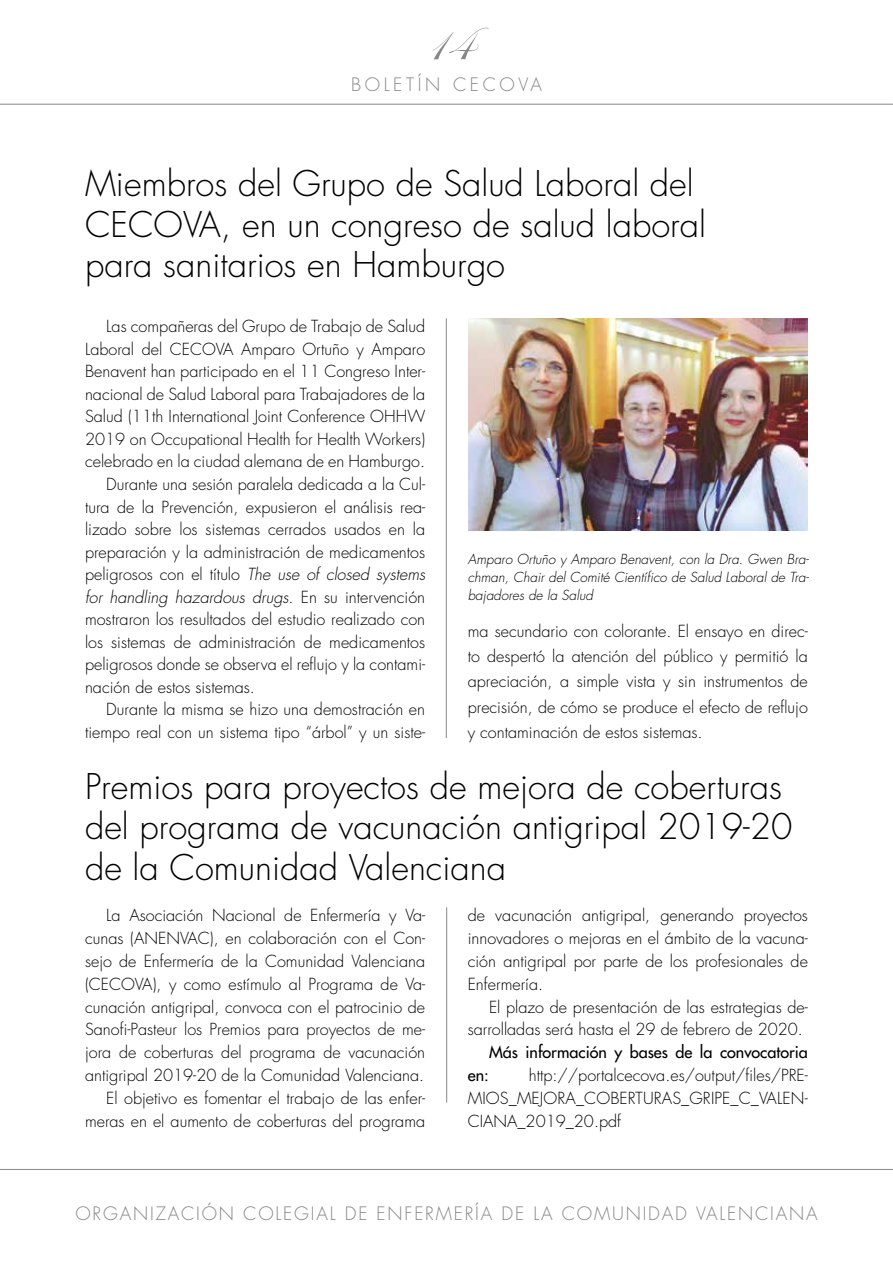
<style>
.page{position:relative;width:893px;height:1263px;background:#fff}
.page>*{position:absolute;margin:0;border:0;box-sizing:border-box;transform-origin:0 0}
.t1{font:54px "Edwardian Script ITC";color:#878787}
.t2{font:300 34.5px/40.5px "Futura";color:#000}
.t3{font:300 18px "Futura";letter-spacing:.1em;color:#878787}
.t4{font:300 18px "Futura";letter-spacing:.2em;color:#878787}
.t5{font:300 16.2px/22.8px "Futura";color:#000;text-align:justify}
.t6{font:italic 300 16.2px "Futura";color:#000}
.t7{font:16.2px "Futura";color:#000}
.t8{font:italic 300 13.5px/18px "Futura";color:#000;text-align:justify}
.s1{font-style:italic}
.s2{font-style:normal}
</style>
<div class="page">
<hr style="left:0;top:104px;width:893px;height:1px;background:#878787">
<hr style="left:0;top:1169px;width:893px;height:1px;background:#878787">
<hr style="left:446px;top:318px;width:1px;height:420px;background:#878787">
<img style="left:469px;top:318px;width:339px;height:212px">
<hr style="left:446px;top:907px;width:1px;height:195px;background:#878787">
<h1 class="t1" style="left:421px;top:13px;width:53px">14</h1>
<p class="t4" style="left:351px;top:73px;width:192px">BOLETÍN CECOVA</p>
<h2 class="t2" style="left:85px;top:165px;width:622px">Miembros del Grupo de Salud Laboral del<br>CECOVA, en un congreso de salud laboral para sanitarios en Hamburgo</h2>
<p class="t5" style="left:106px;top:315px;width:320px">Las compañeras del Grupo de Trabajo de Salud</p>
<p class="t5" style="left:85px;top:338px;width:342px">Laboral del CECOVA Amparo Ortuño y Amparo</p>
<p class="t5" style="left:85px;top:360px;width:342px">Benavent han participado en el 11 Congreso Inter-</p>
<p class="t5" style="left:85px;top:383px;width:342px">nacional de Salud Laboral para Trabajadores de la</p>
<p class="t5" style="left:85px;top:405px;width:342px">Salud (11th International Joint Conference OHHW</p>
<p class="t5" style="left:85px;top:428px;width:342px">2019 on Occupational Health for Health Workers)</p>
<p class="t5" style="left:85px;top:451px;width:342px">celebrado en la ciudad alemana de en Hamburgo.</p>
<p class="t5" style="left:106px;top:473px;width:320px">Durante una sesión paralela dedicada a la Cul-</p>
<p class="t5" style="left:85px;top:496px;width:342px">tura de la Prevención, expusieron el análisis rea-</p>
<p class="t5" style="left:85px;top:518px;width:342px">lizado sobre los sistemas cerrados usados en la</p>
<p class="t5" style="left:85px;top:541px;width:342px">preparación y la administración de medicamentos</p>
<p class="t5" style="left:85px;top:563px;width:342px">peligrosos con el título <span class="s1">The use of closed systems</span></p>
<p class="t6" style="left:85px;top:587px;width:342px">for handling hazardous drugs<span class="s2">. En su intervención</span></p>
<p class="t5" style="left:85px;top:608px;width:342px">mostraron los resultados del estudio realizado con</p>
<p class="t5" style="left:85px;top:631px;width:342px">los sistemas de administración de medicamentos</p>
<p class="t5" style="left:85px;top:653px;width:342px">peligrosos donde se observa el reflujo y la contami-</p>
<p class="t5" style="left:85px;top:676px;width:171px">nación de estos sistemas.</p>
<p class="t5" style="left:106px;top:699px;width:320px">Durante la misma se hizo una demostración en</p>
<p class="t5" style="left:85px;top:721px;width:342px">tiempo real con un sistema tipo “árbol” y un siste-</p>
<p class="t8" style="left:468px;top:550px;width:343px">Amparo Ortuño y Amparo Benavent, con la Dra. Gwen Bra&shy;chman, Chair del Comité Científico de Salud Laboral de Tra&shy;bajadores de la Salud</p>
<p class="t5" style="left:468px;top:619px;width:342px;line-height:25.2px">ma secundario con colorante. El ensayo en direc&shy;to despertó la atención del público y permitió la apreciación, a simple vista y sin instrumentos de precisión, de cómo se produce el efecto de reflujo y contaminación de estos sistemas.</p>
<h2 class="t2" style="left:85px;top:767px;width:709px">Premios para proyectos de mejora de coberturas del programa de vacunación antigripal 2019-20 de la Comunidad Valenciana</h2>
<p class="t5" style="left:85px;top:904px;width:342px;text-align:right">La Asociación Nacional de Enfermería y Va&shy;cunas (ANENVAC), en colaboración con el Con&shy;sejo de Enfermería de la Comunidad Valenciana (CECOVA), y como estímulo al Programa de Va&shy;cunación antigripal, convoca con el patrocinio de Sanofi-Pasteur los Premios para proyectos de me&shy;jora de coberturas del programa de vacunación antigripal 2019-20 de la Comunidad Valenciana.<br>El objetivo es fomentar el trabajo de las enfer&shy;meras en el aumento de coberturas del programa</p>
<p class="t5" style="left:468px;top:904px;width:342px">de vacunación antigripal, generando proyectos innovadores o mejoras en el ámbito de la vacuna&shy;ción antigripal por parte de los profesionales de Enfermería.</p>
<p class="t5" style="left:468px;top:996px;width:342px;text-indent:21px">El plazo de presentación de las estrategias de&shy;sarrolladas será hasta el 29 de febrero de 2020.</p>
<p class="t7" style="left:489px;top:1042px;width:320px">Más información y bases de la convocatoria</p>
<p class="t7" style="left:468px;top:1065px;width:23px">en:</p>
<p class="t5" style="left:468px;top:1064px;width:342px;text-indent:61px">http://portalcecova.es/output/files/PRE-MIOS_MEJORA_COBERTURAS_GRIPE_C_VALEN-CIANA_2019_20.pdf</p>
<p class="t3" style="left:75px;top:1202px;width:744px">ORGANIZACIÓN COLEGIAL DE ENFERMERÍA DE LA COMUNIDAD VALENCIANA</p>
</div>
